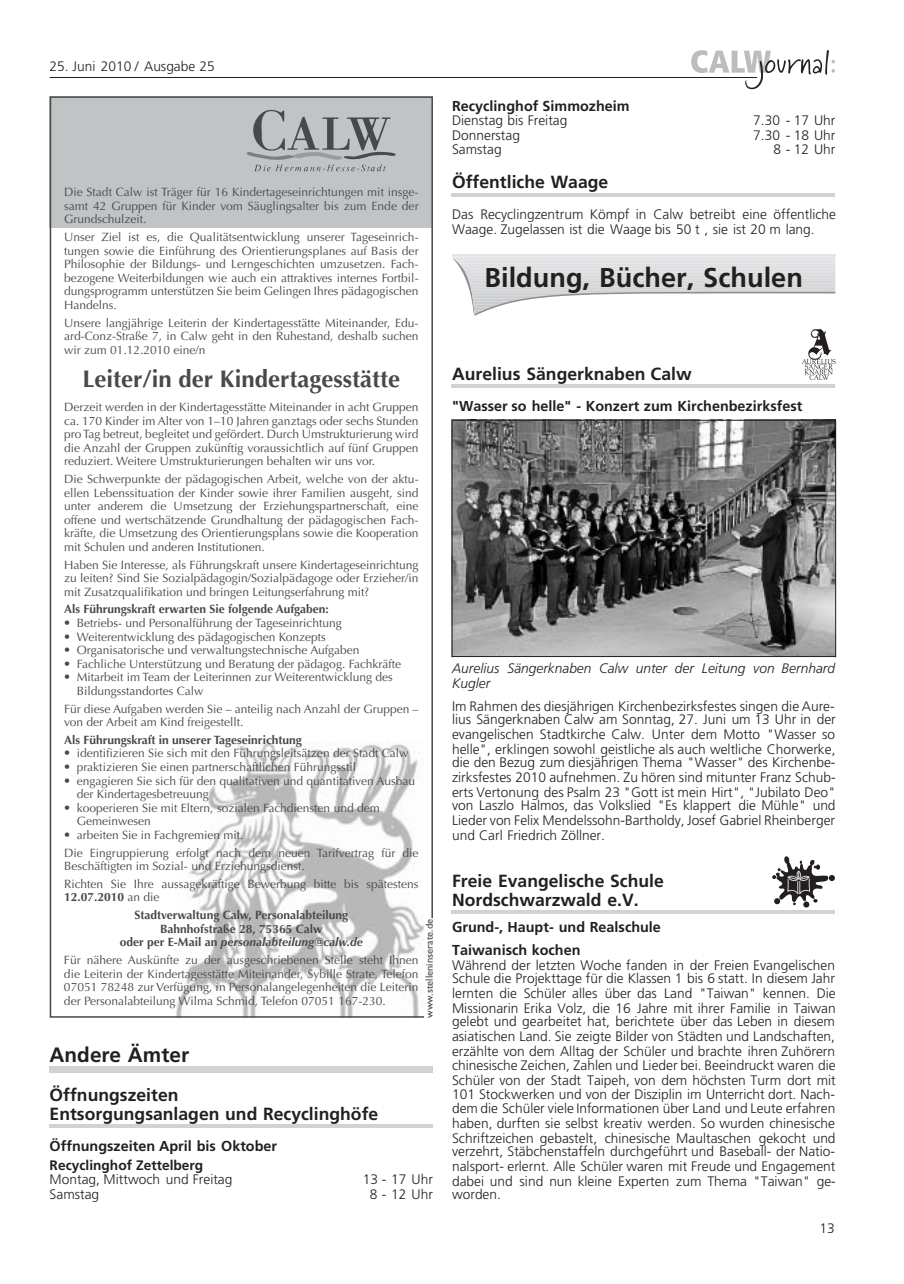
<style>
.page{position:relative;width:904px;height:1284px;background:#fff}
.page>*{position:absolute;margin:0;border:0;box-sizing:border-box;transform-origin:0 0}
.t1{font:700 27.15px "Frutiger";color:#231f20}
.t2{font:700 24.15px "Optima";color:#48494a}
.t3{font:700 20.85px "Frutiger";color:#231f20}
.t4{font:700 17.55px/18.9px "Frutiger";color:#231f20}
.t5{font:700 14.4px/23px "Frutiger";color:#231f20}
.t6{font:300 13.8px/14.9px "Frutiger";color:#231f20;text-align:justify}
.t7{font:italic 300 13.8px/14.9px "Frutiger";color:#231f20}
.t8{font:700 13.8px "Frutiger";color:#231f20}
.t9{font:12px/13.5px "Optima";color:#48494a;text-align:justify}
.t10{font:700 12px/17.9px "Optima";color:#48494a}
.t11{font:10.5px "Gill Sans MT OV EGIWGB";color:#48494a}
.s1{font-family:"Officina Sans"}
.s2{font-weight:400}
.s3{font-style:italic}
</style>
<div class="page">
<svg style="left:691px;top:50px;width:144px;height:40px"></svg>
<hr style="left:50px;top:77px;width:707px;height:1px;background:#231f20">
<img style="left:176px;top:741px;width:248px;height:274px">
<div style="left:50px;top:96px;width:383px;height:132px;background:#c2c3c5"></div>
<div style="left:50px;top:96px;width:383px;height:922px;border:2px solid #48494a"></div>
<div style="left:425px;top:918px;width:8px;height:100px;background:#fff"></div>
<svg style="left:246px;top:109px;width:150px;height:63px"></svg>
<div style="left:49px;top:1066px;width:383px;height:6px;background:#d1d2d4"></div>
<hr style="left:49px;top:1124px;width:383px;height:3px;background:#d1d2d4">
<hr style="left:451px;top:193px;width:384px;height:3px;background:#d1d2d4">
<hr style="left:452px;top:255px;width:383px;height:1px;background:#e4e5e7">
<svg style="left:452px;top:256px;width:384px;height:60px"></svg>
<svg style="left:802px;top:329px;width:33px;height:51px"></svg>
<hr style="left:451px;top:385px;width:384px;height:3px;background:#d1d2d4">
<img style="left:451px;top:420px;width:384px;height:237px">
<hr style="left:452px;top:420px;width:383px;height:1px;background:#231f20">
<hr style="left:452px;top:656px;width:383px;height:1px;background:#231f20">
<hr style="left:452px;top:420px;width:1px;height:237px;background:#231f20">
<hr style="left:835px;top:420px;width:1px;height:237px;background:#231f20">
<div style="left:803px;top:901px;width:6px;height:7px;background:#231f20;border-radius:50%"></div>
<svg style="left:772px;top:856px;width:63px;height:49px"></svg>
<hr style="left:451px;top:911px;width:384px;height:3px;background:#d1d2d4">
<p class="t6" style="left:50px;top:60px;width:167px">25. Juni 2010 / Ausgabe 25</p>
<p class="t9" style="left:64px;top:187px;width:356px">Die Stadt Calw ist Träger für 16 Kindertageseinrichtungen mit insge&shy;samt 42 Gruppen für Kinder vom Säuglingsalter bis zum Ende der Grundschulzeit.</p>
<p class="t9" style="left:64px;top:231px;width:356px">Unser Ziel ist es, die Qualitätsentwicklung unserer Tageseinrich&shy;tungen sowie die Einführung des Orientierungsplanes auf Basis der Philosophie der Bildungs- und Lerngeschichten umzusetzen. Fach&shy;bezogene Weiterbildungen wie auch ein attraktives internes Fortbil&shy;dungsprogramm unterstützen Sie beim Gelingen Ihres pädagogischen Handelns.</p>
<p class="t9" style="left:64px;top:317px;width:356px">Unsere langjährige Leiterin der Kindertagesstätte Miteinander, Edu&shy;ard-Conz-Straße 7, in Calw geht in den Ruhestand, deshalb suchen wir zum 01.12.2010 eine/n</p>
<h2 class="t2" style="left:82px;top:369px;width:319px">Leiter/in der Kindertagesstätte</h2>
<p class="t9" style="left:64px;top:401px;width:356px">Derzeit werden in der Kindertagesstätte Miteinander in acht Gruppen ca. 170 Kinder im Alter von 1–10 Jahren ganztags oder sechs Stunden pro Tag betreut, begleitet und gefördert. Durch Umstrukturierung wird die Anzahl der Gruppen zukünftig voraussichtlich auf fünf Gruppen reduziert. Weitere Umstrukturierungen behalten wir uns vor.</p>
<p class="t9" style="left:64px;top:473px;width:356px">Die Schwerpunkte der pädagogischen Arbeit, welche von der aktu&shy;ellen Lebenssituation der Kinder sowie ihrer Familien ausgeht, sind unter anderem die Umsetzung der Erziehungspartnerschaft, eine offene und wertschätzende Grundhaltung der pädagogischen Fach&shy;kräfte, die Umsetzung des Orientierungsplans sowie die Kooperation mit Schulen und anderen Institutionen.</p>
<p class="t9" style="left:64px;top:559px;width:356px">Haben Sie Interesse, als Führungskraft unsere Kindertageseinrichtung zu leiten? Sind Sie Sozialpädagogin/Sozialpädagoge oder Erzieher/in mit Zusatzqualifikation und bringen Leitungserfahrung mit?</p>
<p class="t10" style="left:64px;top:602px;width:266px">Als Führungskraft erwarten Sie folgende Aufgaben:</p>
<p class="t9" style="left:64px;top:617px;width:279px"><span class="s1">•</span> Betriebs- und Personalführung der Tageseinrichtung</p>
<p class="t9" style="left:64px;top:631px;width:263px"><span class="s1">•</span> Weiterentwicklung des pädagogischen Konzepts</p>
<p class="t9" style="left:64px;top:644px;width:297px"><span class="s1">•</span> Organisatorische und verwaltungstechnische Aufgaben</p>
<p class="t9" style="left:64px;top:658px;width:339px"><span class="s1">•</span> Fachliche Unterstützung und Beratung der pädagog. Fachkräfte</p>
<p class="t9" style="left:77px;top:672px;width:317px;text-indent:-13px"><span class="s1">•</span> Mitarbeit im Team der Leiterinnen zur Weiterentwicklung des<br>Bildungsstandortes Calw</p>
<p class="t9" style="left:64px;top:703px;width:356px">Für diese Aufgaben werden Sie – anteilig nach Anzahl der Gruppen – von der Arbeit am Kind freigestellt.</p>
<p class="t10" style="left:64px;top:732px;width:239px">Als Führungskraft in unserer Tageseinrichtung</p>
<p class="t9" style="left:64px;top:748px;width:346px"><span class="s1">•</span> identifizieren Sie sich mit den Führungsleitsätzen der Stadt Calw</p>
<p class="t9" style="left:64px;top:761px;width:293px"><span class="s1">•</span> praktizieren Sie einen partnerschaftlichen Führungsstil</p>
<p class="t9" style="left:77px;top:775px;width:340px;text-indent:-13px"><span class="s1">•</span> engagieren Sie sich für den qualitativen und quantitativen Ausbau der Kindertagesbetreuung</p>
<p class="t9" style="left:77px;top:802px;width:304px;text-indent:-13px"><span class="s1">•</span> kooperieren Sie mit Eltern, sozialen Fachdiensten und dem<br>Gemeinwesen</p>
<p class="t9" style="left:64px;top:827px;width:356px;line-height:17.9px"><span class="s1">•</span> arbeiten Sie in Fachgremien mit.<br>Die Eingruppierung erfolgt nach dem neuen Tarifvertrag für die</p>
<p class="t9" style="left:64px;top:858px;width:356px;line-height:17.9px">Beschäftigten im Sozial- und Erziehungsdienst.<br>Richten Sie Ihre aussagekräftige Bewerbung bitte bis spätestens</p>
<p class="t10" style="left:134px;top:890px;width:215px;text-indent:-70px">12.07.2010 <span class="s2">an die<br></span>Stadtverwaltung Calw, Personalabteilung</p>
<p class="t10" style="left:120px;top:923px;width:244px;line-height:13.5px;text-align:center">Bahnhofstraße 28, 75365 Calw<br>oder per E-Mail an <span class="s3">personalabteilung@calw.de</span></p>
<p class="t9" style="left:64px;top:954px;width:356px">Für nähere Auskünfte zu der ausgeschriebenen Stelle steht Ihnen die Leiterin der Kindertagesstätte Miteinander, Sybille Strate, Telefon 07051 78248 zur Verfügung, in Personalangelegenheiten die Leiterin der Personalabteilung Wilma Schmid, Telefon 07051 167-230.</p>
<p class="t11" style="left:423px;top:1018px;width:100px;rotate:-90deg">www.stelleninserate.de</p>
<h3 class="t3" style="left:50px;top:1046px;width:141px">Andere Ämter</h3>
<h3 class="t4" style="left:50px;top:1087px;width:330px">Öffnungszeiten<br>Entsorgungsanlagen und Recyclinghöfe</h3>
<p class="t5" style="left:50px;top:1135px;width:229px">Öffnungszeiten April bis Oktober</p>
<p class="t8" style="left:50px;top:1159px;width:155px">Recyclinghof Zettelberg</p>
<p class="t6" style="left:50px;top:1173px;width:184px">Montag, Mittwoch und Freitag</p>
<p class="t6" style="left:363px;top:1173px;width:71px">13 - 17 Uhr</p>
<p class="t6" style="left:50px;top:1188px;width:51px">Samstag</p>
<p class="t6" style="left:370px;top:1188px;width:65px">8 - 12 Uhr</p>
<p class="t5" style="left:452px;top:96px;width:179px">Recyclinghof Simmozheim</p>
<p class="t6" style="left:452px;top:114px;width:117px">Dienstag bis Freitag</p>
<p class="t6" style="left:753px;top:114px;width:84px">7.30 - 17 Uhr</p>
<p class="t6" style="left:452px;top:128px;width:69px">Donnerstag</p>
<p class="t6" style="left:753px;top:128px;width:84px">7.30 - 18 Uhr</p>
<p class="t6" style="left:452px;top:143px;width:51px">Samstag</p>
<p class="t6" style="left:773px;top:143px;width:63px">8 - 12 Uhr</p>
<h3 class="t4" style="left:452px;top:174px;width:158px">Öffentliche Waage</h3>
<p class="t6" style="left:452px;top:208px;width:385px">Das Recyclingzentrum Kömpf in Calw betreibt eine öffentliche<br>Waage. Zugelassen ist die Waage bis 50 t , sie ist 20 m lang.</p>
<h1 class="t1" style="left:484px;top:266px;width:320px">Bildung, Bücher, Schulen</h1>
<h3 class="t4" style="left:452px;top:366px;width:241px">Aurelius Sängerknaben Calw</h3>
<p class="t5" style="left:452px;top:396px;width:352px">"Wasser so helle" - Konzert zum Kirchenbezirksfest</p>
<p class="t7" style="left:452px;top:662px;width:384px">Aurelius Sängerknaben Calw unter der Leitung von Bernhard<br>Kugler</p>
<p class="t6" style="left:452px;top:700px;width:385px;line-height:13.5px">Im Rahmen des diesjährigen Kirchenbezirksfestes singen die Aure&shy;lius Sängerknaben Calw am Sonntag, 27. Juni um 13 Uhr in der</p>
<p class="t6" style="left:452px;top:728px;width:385px">evangelischen Stadtkirche Calw. Unter dem Motto "Wasser so helle", erklingen sowohl geistliche als auch weltliche Chorwerke,</p>
<p class="t6" style="left:452px;top:756px;width:385px">die den Bezug zum diesjährigen Thema "Wasser" des Kirchenbe&shy;zirksfestes 2010 aufnehmen. Zu hören sind mitunter Franz Schub&shy;erts Vertonung des Psalm 23 "Gott ist mein Hirt", "Jubilato Deo"</p>
<p class="t6" style="left:452px;top:799px;width:385px">von Laszlo Halmos, das Volkslied "Es klappert die Mühle" und Lieder von Felix Mendelssohn-Bartholdy, Josef Gabriel Rheinberger und Carl Friedrich Zöllner.</p>
<h3 class="t4" style="left:452px;top:873px;width:213px">Freie Evangelische Schule<br>Nordschwarzwald e.V.</h3>
<p class="t5" style="left:452px;top:917px;width:210px">Grund-, Haupt- und Realschule<br>Taiwanisch kochen</p>
<p class="t6" style="left:452px;top:959px;width:384px;line-height:13.5px">Während der letzten Woche fanden in der Freien Evangelischen<br>Schule die Projekttage für die Klassen 1 bis 6 statt. In diesem Jahr</p>
<p class="t6" style="left:452px;top:987px;width:385px">lernten die Schüler alles über das Land "Taiwan" kennen. Die<br>Missionarin Erika Volz, die 16 Jahre mit ihrer Familie in Taiwan</p>
<p class="t6" style="left:452px;top:1015px;width:384px">gelebt und gearbeitet hat, berichtete über das Leben in diesem asiatischen Land. Sie zeigte Bilder von Städten und Landschaften, erzählte von dem Alltag der Schüler und brachte ihren Zuhörern</p>
<p class="t6" style="left:452px;top:1059px;width:385px">chinesische Zeichen, Zahlen und Lieder bei. Beeindruckt waren die Schüler von der Stadt Taipeh, von dem höchsten Turm dort mit 101 Stockwerken und von der Disziplin im Unterricht dort. Nach-</p>
<p class="t6" style="left:452px;top:1102px;width:385px">dem die Schüler viele Informationen über Land und Leute erfahren haben, durften sie selbst kreativ werden. So wurden chinesische Schriftzeichen gebastelt, chinesische Maultaschen gekocht und</p>
<p class="t6" style="left:452px;top:1145px;width:385px">verzehrt, Stäbchenstaffeln durchgeführt und Baseball- der Natio&shy;nalsport- erlernt. Alle Schüler waren mit Freude und Engagement dabei und sind nun kleine Experten zum Thema "Taiwan" ge-</p>
<p class="t6" style="left:452px;top:1188px;width:50px">worden.</p>
<p class="t6" style="left:819px;top:1222px;width:17px">13</p>
</div>
